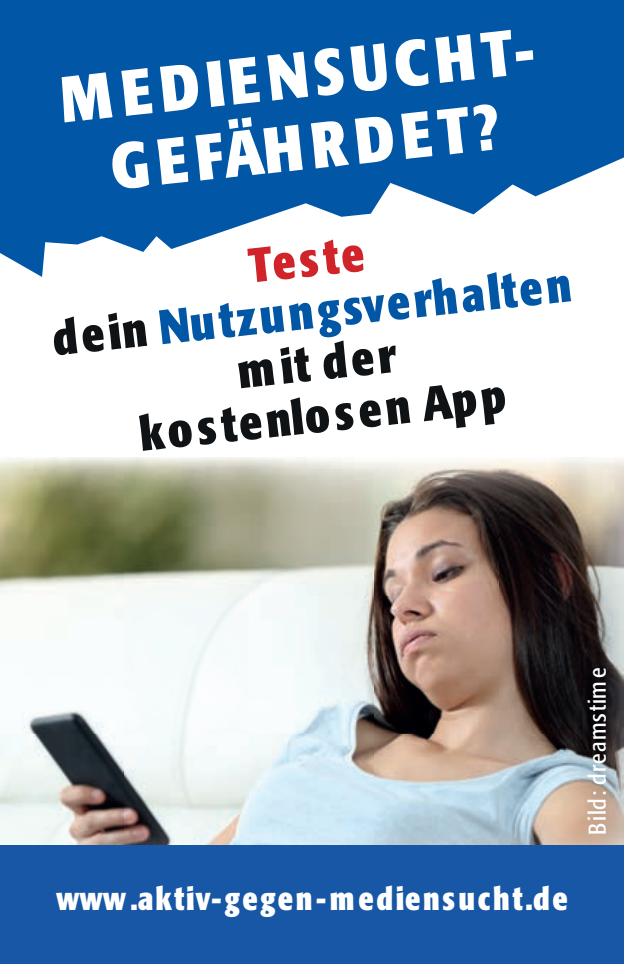
<style>
.page{position:relative;width:624px;height:964px;background:#fff}
.page>*{position:absolute;margin:0;border:0;box-sizing:border-box;transform-origin:0 0}
.t1{font:700 condensed 64px/72px "Formata";color:#fff;text-align:center}
.t2{font:700 condensed 48px/52px "Formata";color:#101315;text-align:center}
.t3{font:700 condensed 32px "Formata";letter-spacing:.085em;color:#fff}
.t4{font:condensed 24px "Formata";letter-spacing:.05em;color:#fff}
.s1{color:#d1232a}
.s2{color:#0156a5}
</style>
<div class="page">
<img style="left:0;top:458px;width:624px;height:387px">
<div style="left:0;top:845px;width:624px;height:119px;background:#1757a5"></div>
<svg style="left:0;top:0;width:624px;height:277px;fill:#0156a5"></svg>
<h1 class="t1" style="left:56px;top:64px;width:489px;rotate:-6deg">MEDIENSUCHT-<br>GEFÄHRDET?</h1>
<p class="t2" style="left:44px;top:261px;width:523px;rotate:-6deg"><span class="s1">Teste<br></span>dein <span class="s2">Nutzungsverhalten </span>mit der<br>kostenlosen App</p>
<p class="t4" style="left:583px;top:835px;width:168px;rotate:-90deg">Bild: dreamstime</p>
<p class="t3" style="left:56px;top:879px;width:513px">www.aktiv-gegen-mediensucht.de</p>
</div>
